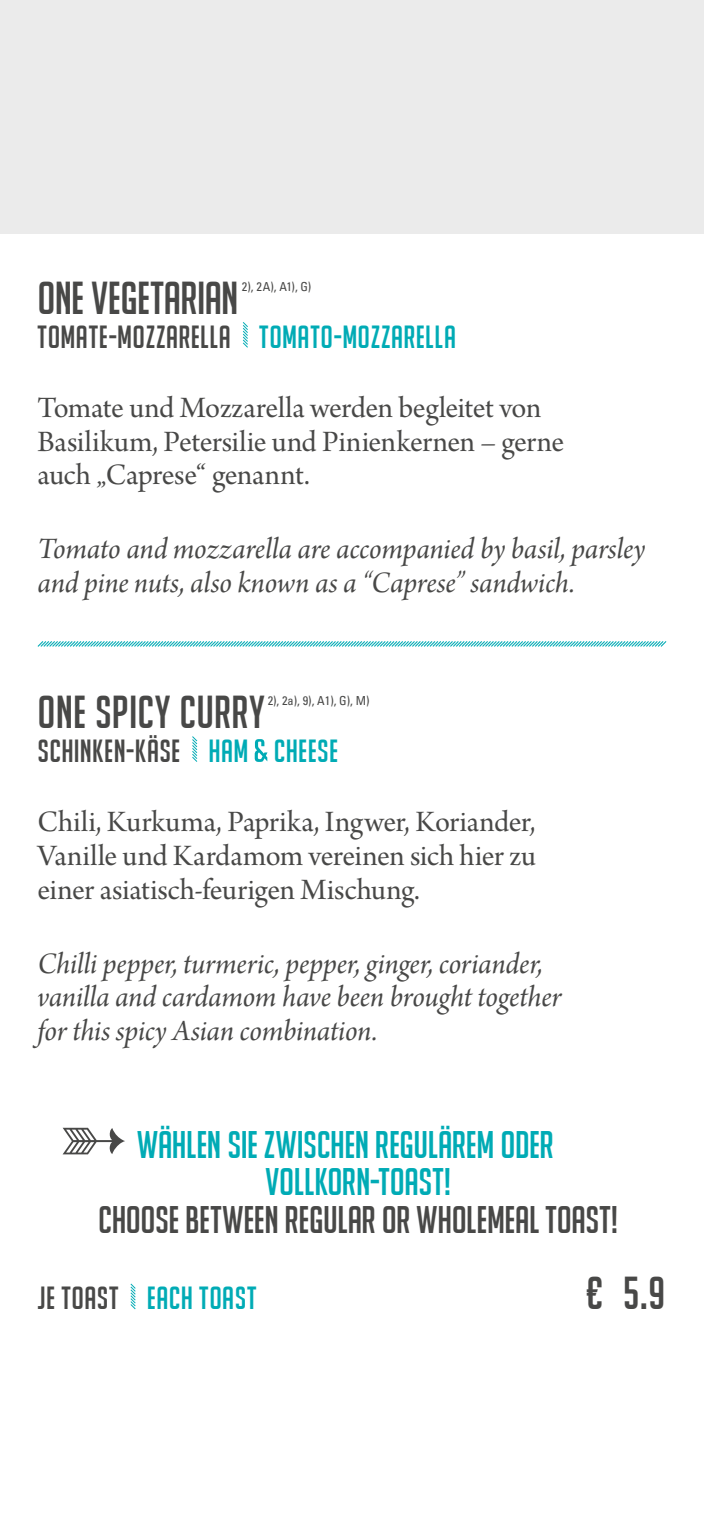
<style>
.page{position:relative;width:704px;height:1523px;background:#fff}
.page>*{position:absolute;margin:0;border:0;box-sizing:border-box;transform-origin:0 0}
.t1{font:45px "Big Noodle Titling";color:#484847}
.t2{font:37.5px/37.5px "Big Noodle Titling";letter-spacing:-.01em;color:#00abb5}
.t3{font:37.5px "Big Noodle Titling";letter-spacing:-.01em;color:#484847}
.t4{font:31.25px/33.8px "Arno Pro Subhead";letter-spacing:-.01em;color:#484847}
.t5{font:31.25px/33.8px "Arno Pro Italic Subhead";letter-spacing:-.005em;color:#484847}
.t6{font:31.25px "Big Noodle Titling";letter-spacing:.015em;color:#484847}
.t7{font:31.25px "Big Noodle Titling";letter-spacing:.015em;color:#00abb5}
.t8{font:condensed 12.38px "Univers LT Std";color:#484847}
.s1{color:#00abb5}
.s2{color:#484847}
</style>
<div class="page">
<div style="left:0;top:0;width:703px;height:234px;background:#ebebeb"></div>
<svg style="left:243px;top:322px;width:5px;height:26px"></svg>
<svg style="left:63px;top:1127px;width:62px;height:27px"></svg>
<svg style="left:130px;top:1283px;width:6px;height:27px"></svg>
<svg style="left:192px;top:736px;width:6px;height:26px"></svg>
<svg style="left:254px;top:739px;width:13px;height:23px"></svg>
<svg style="left:37px;top:641px;width:630px;height:6px;background:#8ed9dd"></svg>
<h1 class="t1" style="left:38px;top:274px;width:202px">ONE VEGETARIAN</h1>
<p class="t8" style="left:242px;top:279px;width:71px">2), 2A), A1), G)</p>
<p class="t6" style="left:38px;top:320px;width:419px">TOMATE-MOZZARELLA <span class="s1">TOMATO-MOZZARELLA</span></p>
<p class="t4" style="left:38px;top:392px;width:528px">Tomate und Mozzarella werden begleitet von<br>Basilikum, Petersilie und Pinienkernen – gerne auch „Caprese“ genannt.</p>
<p class="t5" style="left:38px;top:534px;width:609px">Tomato and mozzarella are accompanied by basil, parsley and pine nuts, also known as a “Caprese” sandwich.</p>
<h1 class="t1" style="left:38px;top:688px;width:229px">ONE SPICY CURRY</h1>
<p class="t8" style="left:267px;top:693px;width:103px">2), 2a), 9), A1), G), M)</p>
<p class="t6" style="left:38px;top:734px;width:302px">SCHINKEN-KÄSE <span class="s1">HAM CHEESE</span></p>
<p class="t4" style="left:38px;top:807px;width:499px;text-align:justify">Chili, Kurkuma, Paprika, Ingwer, Koriander, Vanille und Kardamom vereinen sich hier zu einer asiatisch-feurigen Mischung.</p>
<p class="t5" style="left:38px;top:948px;width:525px">Chilli pepper, turmeric, pepper, ginger, coriander, vanilla and cardamom have been brought together for this spicy Asian combination.</p>
<p class="t2" style="left:265px;top:1125px;width:289px;text-indent:-128px">WÄHLEN SIE ZWISCHEN REGULÄREM ODER<br>VOLLKORN-TOAST!</p>
<p class="t3" style="left:98px;top:1199px;width:520px">CHOOSE BETWEEN REGULAR OR WHOLEMEAL TOAST!</p>
<p class="t7" style="left:38px;top:1281px;width:220px"><span class="s2">JE TOAST</span> EACH TOAST</p>
<h1 class="t1" style="left:586px;top:1269px;width:80px">€ 5.9</h1>
</div>
